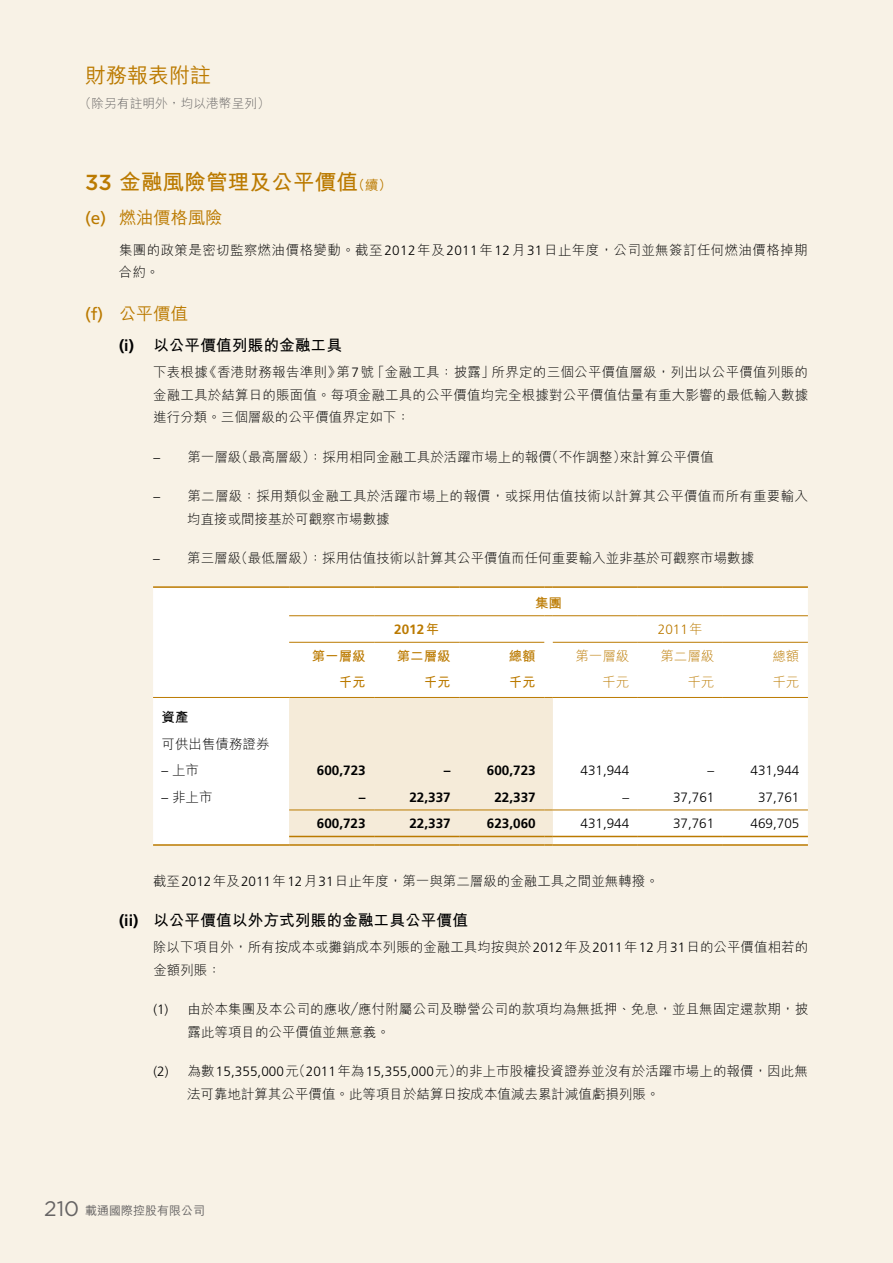
<style>
.page{position:relative;width:893px;height:1263px;background:#f8f2e6}
.page>*{position:absolute;margin:0;border:0;box-sizing:border-box;transform-origin:0 0}
.t1{font:700 21.75px "M Hei HK";color:#bb7a00}
.t2{font:500 21px "M Hei HK";color:#bb7a00}
.t3{font:500 17.25px "M Hei HK";color:#bb7a00}
.t4{font:700 15.75px "M Hei HK";color:#000}
.t5{font:300 13.5px/22.5px "M Hei HK";color:#000}
.t6{font:300 13.5px/22.5px "M Hei HK";letter-spacing:.02em;color:#000}
.t7{font:300 13.5px/22.5px "M Hei HK";letter-spacing:.03em;color:#000}
.t8{font:700 13.5px "Frutiger";color:#000}
.t9{font:300 13.5px "Frutiger";color:#000}
.t10{font:700 13.5px "M Hei HK";color:#bb7a00}
.t11{font:300 13.5px "M Hei HK";color:#bb7a00}
.t12{font:700 13.5px "Frutiger";color:#bb7a00}
.t13{font:300 13.5px "Frutiger";color:#bb7a00}
.t14{font:700 13.5px "M Hei HK";color:#000}
.t15{font:300 12.75px "M Hei HK";color:#666464}
.t16{font:500 12px "M Hei HK";color:#666464}
.s1{font-family:"Gotham";font-weight:500}
.s2{font-weight:500;font-size:13.5px}
.s3{font-family:"Frutiger";font-weight:400}
.s4{font-family:"Frutiger"}
.s5{font-family:"M Hei HK"}
.s6{font-family:"Gotham";font-weight:400;font-size:21px}
</style>
<div class="page">
<div style="left:153px;top:588px;width:655px;height:256px;background:#fff"></div>
<hr style="left:153px;top:586px;width:136px;height:2px;background:#bb7a00">
<hr style="left:289px;top:586px;width:85px;height:2px;background:#bb7a00">
<hr style="left:374px;top:586px;width:85px;height:2px;background:#bb7a00">
<hr style="left:459px;top:586px;width:85px;height:2px;background:#bb7a00">
<svg style="left:544px;top:586px;width:9px;height:2px"></svg>
<hr style="left:553px;top:586px;width:85px;height:2px;background:#bb7a00">
<hr style="left:638px;top:586px;width:85px;height:2px;background:#bb7a00">
<hr style="left:723px;top:586px;width:85px;height:2px;background:#bb7a00">
<hr style="left:289px;top:615px;width:85px;height:1px;background:#bb7a00">
<hr style="left:374px;top:615px;width:85px;height:1px;background:#bb7a00">
<hr style="left:459px;top:615px;width:85px;height:1px;background:#bb7a00">
<hr style="left:553px;top:615px;width:85px;height:1px;background:#bb7a00">
<hr style="left:638px;top:615px;width:85px;height:1px;background:#bb7a00">
<hr style="left:723px;top:615px;width:85px;height:1px;background:#bb7a00">
<hr style="left:153px;top:697px;width:136px;height:1px;background:#bb7a00">
<hr style="left:553px;top:697px;width:85px;height:1px;background:#bb7a00">
<hr style="left:638px;top:697px;width:85px;height:1px;background:#bb7a00">
<hr style="left:723px;top:697px;width:85px;height:1px;background:#bb7a00">
<hr style="left:553px;top:809px;width:85px;height:1px;background:#bb7a00">
<hr style="left:638px;top:809px;width:85px;height:1px;background:#bb7a00">
<hr style="left:723px;top:809px;width:85px;height:1px;background:#bb7a00">
<hr style="left:153px;top:844px;width:136px;height:2px;background:#bb7a00">
<div style="left:289px;top:697px;width:264px;height:149px;background:#f5ebd9"></div>
<hr style="left:553px;top:836px;width:85px;height:1px;background:#bb7a00">
<hr style="left:638px;top:836px;width:85px;height:1px;background:#bb7a00">
<hr style="left:723px;top:836px;width:85px;height:1px;background:#bb7a00">
<hr style="left:553px;top:844px;width:85px;height:2px;background:#bb7a00">
<hr style="left:638px;top:844px;width:85px;height:2px;background:#bb7a00">
<hr style="left:723px;top:844px;width:85px;height:2px;background:#bb7a00">
<hr style="left:289px;top:642px;width:85px;height:1px;background:#bb7a00">
<hr style="left:374px;top:642px;width:85px;height:1px;background:#bb7a00">
<hr style="left:459px;top:642px;width:85px;height:1px;background:#bb7a00">
<hr style="left:553px;top:642px;width:85px;height:1px;background:#bb7a00">
<hr style="left:638px;top:642px;width:85px;height:1px;background:#bb7a00">
<hr style="left:723px;top:642px;width:85px;height:1px;background:#bb7a00">
<h2 class="t2" style="left:85px;top:60px;width:127px">財務報表附註</h2>
<p class="t15" style="left:79px;top:94px;width:193px">（除另有註明外，均以港幣呈列）</p>
<h1 class="t1" style="left:85px;top:166px;width:309px"><span class="s1">33</span> 金融風險管理及公平價值<span class="s2">（續）</span></h1>
<p class="t3" style="left:85px;top:205px;width:139px"><span class="s3">(e)</span> 燃油價格風險</p>
<p class="t7" style="left:119px;top:238px;width:690px">集團的政策是密切監察燃油價格變動。截至<span class="s4">2012</span>年及<span class="s4">2011</span>年<span class="s4">12</span>月<span class="s4">31</span>日止年度，公司並無簽訂任何燃油價格掉期合約。</p>
<p class="t3" style="left:85px;top:301px;width:105px"><span class="s3">(f)</span> 公平價值</p>
<p class="t4" style="left:119px;top:333px;width:225px"><span class="s4">(i)</span> 以公平價值列賬的金融工具</p>
<p class="t5" style="left:153px;top:361px;width:657px;text-align:justify">下表根據《香港財務報告準則》第<span class="s4">7</span>號「金融工具：披露」所界定的三個公平價值層級，列出以公平價值列賬的金融工具於結算日的賬面值。每項金融工具的公平價值均完全根據對公平價值估量有重大影響的最低輸入數據進行分類。三個層級的公平價值界定如下：</p>
<p class="t5" style="left:153px;top:445px;width:562px"><span class="s4">–</span> 第一層級（最高層級）：採用相同金融工具於活躍市場上的報價（不作調整）來計算公平價值</p>
<p class="t6" style="left:187px;top:485px;width:622px;text-indent:-34px"><span class="s4">–</span> 第二層級：採用類似金融工具於活躍市場上的報價，或採用估值技術以計算其公平價值而所有重要輸入均直接或間接基於可觀察市場數據</p>
<p class="t5" style="left:153px;top:547px;width:603px"><span class="s4">–</span> 第三層級（最低層級）：採用估值技術以計算其公平價值而任何重要輸入並非基於可觀察市場數據</p>
<p class="t10" style="left:535px;top:593px;width:28px">集團</p>
<p class="t12" style="left:394px;top:621px;width:46px">2012<span class="s5">年</span></p>
<p class="t13" style="left:658px;top:622px;width:46px">2011<span class="s5">年</span></p>
<p class="t10" style="left:312px;top:646px;width:55px">第一層級</p>
<p class="t10" style="left:397px;top:646px;width:55px">第二層級</p>
<p class="t10" style="left:509px;top:646px;width:28px">總額</p>
<p class="t11" style="left:575px;top:646px;width:55px">第一層級</p>
<p class="t11" style="left:660px;top:646px;width:55px">第二層級</p>
<p class="t11" style="left:772px;top:646px;width:28px">總額</p>
<p class="t10" style="left:339px;top:672px;width:28px">千元</p>
<p class="t10" style="left:424px;top:672px;width:28px">千元</p>
<p class="t10" style="left:509px;top:672px;width:28px">千元</p>
<p class="t11" style="left:602px;top:673px;width:28px">千元</p>
<p class="t11" style="left:687px;top:673px;width:28px">千元</p>
<p class="t11" style="left:772px;top:673px;width:28px">千元</p>
<p class="t14" style="left:162px;top:707px;width:28px">資產</p>
<p class="t5" style="left:162px;top:732px;width:109px">可供出售債務證券</p>
<p class="t5" style="left:162px;top:759px;width:39px"><span class="s4">–</span> 上市</p>
<p class="t8" style="left:317px;top:763px;width:50px">600,723</p>
<p class="t8" style="left:444px;top:763px;width:8px">–</p>
<p class="t8" style="left:487px;top:763px;width:50px">600,723</p>
<p class="t9" style="left:580px;top:763px;width:50px">431,944</p>
<p class="t9" style="left:708px;top:763px;width:8px">–</p>
<p class="t9" style="left:751px;top:763px;width:50px">431,944</p>
<p class="t5" style="left:162px;top:785px;width:53px"><span class="s4">–</span> 非上市</p>
<p class="t8" style="left:359px;top:789px;width:8px">–</p>
<p class="t8" style="left:409px;top:789px;width:43px">22,337</p>
<p class="t8" style="left:494px;top:789px;width:43px">22,337</p>
<p class="t9" style="left:622px;top:789px;width:8px">–</p>
<p class="t9" style="left:673px;top:789px;width:43px">37,761</p>
<p class="t9" style="left:758px;top:789px;width:43px">37,761</p>
<p class="t8" style="left:317px;top:816px;width:50px">600,723</p>
<p class="t8" style="left:409px;top:816px;width:43px">22,337</p>
<p class="t8" style="left:487px;top:816px;width:50px">623,060</p>
<p class="t9" style="left:580px;top:816px;width:50px">431,944</p>
<p class="t9" style="left:673px;top:816px;width:43px">37,761</p>
<p class="t9" style="left:751px;top:816px;width:50px">469,705</p>
<p class="t5" style="left:153px;top:869px;width:507px">截至<span class="s4">2012</span>年及<span class="s4">2011</span>年<span class="s4">12</span>月<span class="s4">31</span>日止年度，第一與第二層級的金融工具之間並無轉撥。</p>
<p class="t4" style="left:119px;top:908px;width:351px"><span class="s4">(ii)</span> 以公平價值以外方式列賬的金融工具公平價值</p>
<p class="t5" style="left:153px;top:936px;width:657px">除以下項目外，所有按成本或攤銷成本列賬的金融工具均按與於<span class="s4">2012</span>年及<span class="s4">2011</span>年<span class="s4">12</span>月<span class="s4">31</span>日的公平價值相若的金額列賬：</p>
<p class="t5" style="left:188px;top:998px;width:622px;text-indent:-34px"><span class="s4">(1)</span> 由於本集團及本公司的應收／應付附屬公司及聯營公司的款項均為無抵押、免息，並且無固定還款期，披露此等項目的公平價值並無意義。</p>
<p class="t5" style="left:187px;top:1060px;width:622px;text-indent:-34px"><span class="s4">(2)</span> 為數<span class="s4">15,355,000</span>元（<span class="s4">2011</span>年為<span class="s4">15,355,000</span>元）的非上巿股權投資證券並沒有於活躍巿場上的報價，因此無法可靠地計算其公平價值。此等項目於結算日按成本值減去累計減值虧損列賬。</p>
<p class="t16" style="left:44px;top:1202px;width:162px"><span class="s6">210</span> 載通國際控股有限公司</p>
</div>
